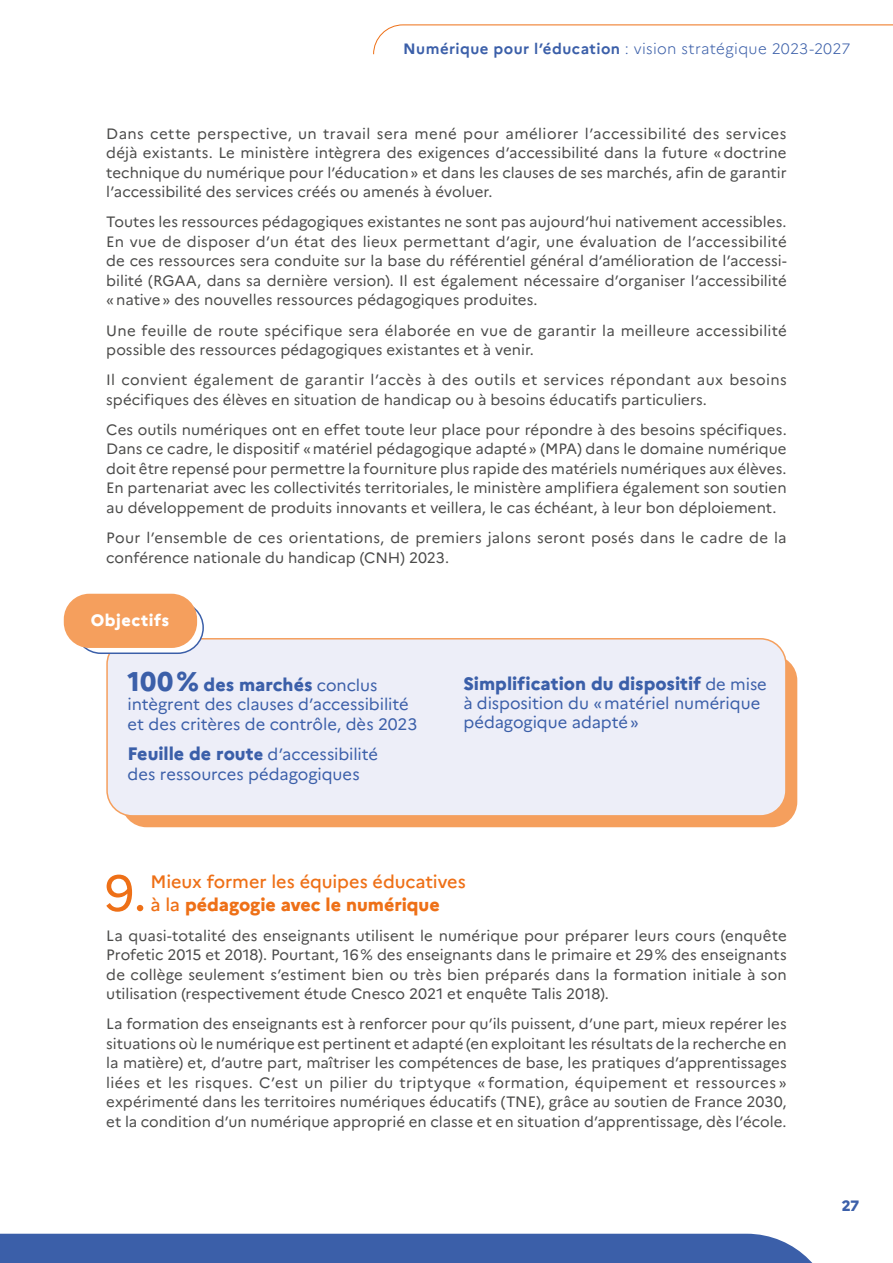
<style>
.page{position:relative;width:893px;height:1263px;background:#fff}
.page>*{position:absolute;margin:0;border:0;box-sizing:border-box;transform-origin:0 0}
.t1{font:50.1px "Marianne";color:#ee7017}
.t2{font:500 18px/22.5px "Marianne";letter-spacing:-.005em;color:#ee7017}
.t3{font:800 18px "Marianne";color:#3b5fa9}
.t4{font:16.5px/19.8px "Marianne";letter-spacing:-.005em;color:#3b5fa9}
.t5{font:800 16.5px "Marianne";letter-spacing:.03em;color:#fff}
.t6{font:15px/19.5px "Marianne";letter-spacing:.005em;color:#4b4b4a;text-align:justify}
.t7{font:300 15px "Marianne";letter-spacing:.02em;color:#3b5fa9}
.t8{font:800 15px "Marianne";color:#3b5fa9}
.s1{font-weight:700}
.s2{font-size:27px}
.s3{font-weight:400;font-size:16.5px}
.s4{font-weight:800;font-size:18px}
.s5{font-weight:800}
</style>
<div class="page">
<div style="left:121px;top:655px;width:676px;height:172px;background:#f59f5d;border-radius:26px"></div>
<div style="left:107px;top:639px;width:679px;height:177px;background:#edeef8;border-radius:26px"></div>
<div style="left:106px;top:638px;width:681px;height:179px;border:2px solid #f59f5d;border-radius:26px"></div>
<div style="left:75px;top:602px;width:128px;height:51px;background:#fff;border-radius:26px"></div>
<div style="left:75px;top:601px;width:129px;height:53px;border:2px solid #3b5fa9;border-radius:26px"></div>
<div style="left:64px;top:594px;width:133px;height:54px;background:#f59f5d;border-radius:26px"></div>
<svg style="left:373px;top:24px;width:520px;height:31px"></svg>
<div style="left:0;top:1234px;width:813px;height:29px;background:#3b5fa9"></div>
<p class="t7" style="left:403px;top:39px;width:449px"><span class="s1">Numérique pour l’éducation</span> : vision stratégique 2023-2027</p>
<p class="t6" style="left:106px;top:124px;width:682px">Dans cette perspective, un travail sera mené pour améliorer l’accessibilité des services déjà existants. Le ministère intègrera des exigences d’accessibilité dans la future «doctrine technique du numérique pour l’éducation» et dans les clauses de ses marchés, afin de garantir l’accessibilité des services créés ou amenés à évoluer.</p>
<p class="t6" style="left:106px;top:212px;width:682px">Toutes les ressources pédagogiques existantes ne sont pas aujourd’hui nativement accessibles.<br>En vue de disposer d’un état des lieux permettant d’agir, une évaluation de l’accessibilité de ces ressources sera conduite sur la base du référentiel général d’amélioration de l’accessi&shy;bilité (RGAA, dans sa dernière version). Il est également nécessaire d’organiser l’accessibilité «native» des nouvelles ressources pédagogiques produites.</p>
<p class="t6" style="left:106px;top:320px;width:682px">Une feuille de route spécifique sera élaborée en vue de garantir la meilleure accessibilité possible des ressources pédagogiques existantes et à venir.</p>
<p class="t6" style="left:106px;top:370px;width:682px">Il convient également de garantir l’accès à des outils et services répondant aux besoins spécifiques des élèves en situation de handicap ou à besoins éducatifs particuliers.</p>
<p class="t6" style="left:106px;top:420px;width:682px">Ces outils numériques ont en effet toute leur place pour répondre à des besoins spécifiques.<br>Dans ce cadre, le dispositif «matériel pédagogique adapté» (MPA) dans le domaine numérique doit être repensé pour permettre la fourniture plus rapide des matériels numériques aux élèves.<br>En partenariat avec les collectivités territoriales, le ministère amplifiera également son soutien au développement de produits innovants et veillera, le cas échéant, à leur bon déploiement.</p>
<p class="t6" style="left:106px;top:528px;width:682px">Pour l’ensemble de ces orientations, de premiers jalons seront posés dans le cadre de la conférence nationale du handicap (CNH) 2023.</p>
<p class="t5" style="left:91px;top:610px;width:80px">Objectifs</p>
<p class="t3" style="left:128px;top:673px;width:251px"><span class="s2">100%</span> des marchés <span class="s3">conclus</span></p>
<p class="t4" style="left:128px;top:694px;width:291px">intègrent des clauses d’accessibilité et des critères de contrôle, dès 2023</p>
<p class="t4" style="left:128px;top:744px;width:252px"><span class="s4">Feuille de rout</span><span class="s5">e</span> d’accessibilité des ressources pédagogiques</p>
<p class="t3" style="left:463px;top:673px;width:305px">Simplification du dispositif <span class="s3">de mise</span></p>
<p class="t4" style="left:463px;top:693px;width:298px">à disposition du «matériel numérique pédagogique adapté»</p>
<h1 class="t1" style="left:104px;top:862px;width:44px">9.</h1>
<p class="t2" style="left:151px;top:870px;width:317px">Mieux former les équipes éducatives à la <span class="s5">pédagogie avec le numérique</span></p>
<p class="t6" style="left:106px;top:926px;width:682px">La quasi-totalité des enseignants utilisent le numérique pour préparer leurs cours (enquête Profetic 2015 et 2018). Pourtant, 16% des enseignants dans le primaire et 29% des enseignants de collège seulement s’estiment bien ou très bien préparés dans la formation initiale à son utilisation (respectivement étude Cnesco 2021 et enquête Talis 2018).</p>
<p class="t6" style="left:106px;top:1014px;width:682px">La formation des enseignants est à renforcer pour qu’ils puissent, d’une part, mieux repérer les situations où le numérique est pertinent et adapté (en exploitant les résultats de la recherche en la matière) et, d’autre part, maîtriser les compétences de base, les pratiques d’apprentissages liées et les risques. C’est un pilier du triptyque « formation, équipement et ressources » expérimenté dans les territoires numériques éducatifs (TNE), grâce au soutien de France 2030, et la condition d’un numérique approprié en classe et en situation d’apprentissage, dès l’école.</p>
<p class="t8" style="left:842px;top:1197px;width:19px">27</p>
</div>
